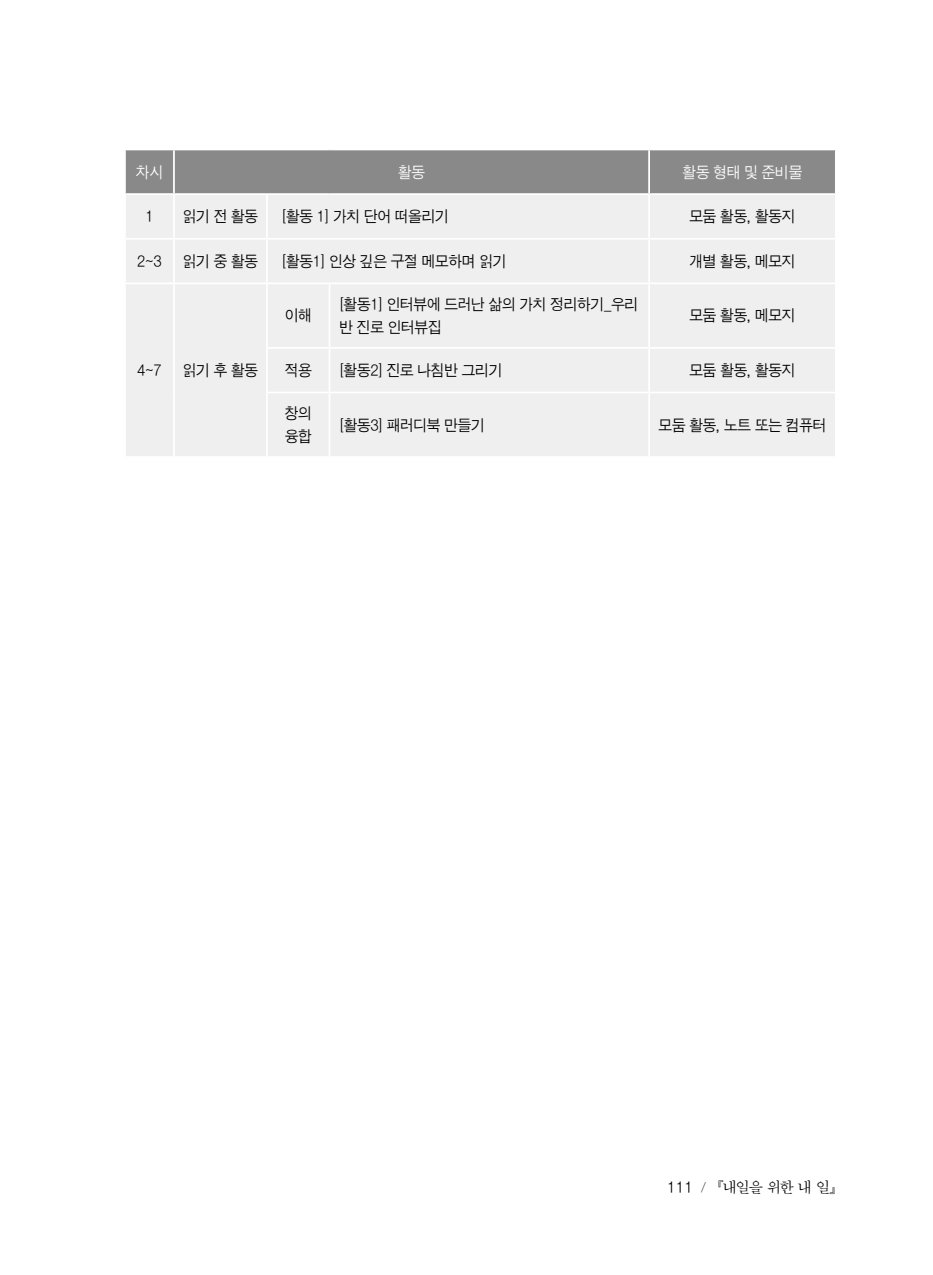
<style>
.page{position:relative;width:933px;height:1275px;background:#fff}
.page>*{position:absolute;margin:0;border:0;box-sizing:border-box;transform-origin:0 0}
.t1{font:15.75px/22.8px "SD Gothic a Lt";letter-spacing:-.015em;color:#000;scale:.96 1}
.t2{font:15.75px "SD Myeongjo a Lt";color:#000}
.t3{font:15.75px "SD Gothic a Lt";letter-spacing:-.015em;color:#fff;scale:.96 1}
.s1{font-family:"SD Gothic a Lt"}
.s2{font-size:12.25px}
</style>
<div class="page">
<div style="left:126px;top:150px;width:709px;height:43px;background:#898989"></div>
<div style="left:126px;top:195px;width:709px;height:261px;background:#efefef"></div>
<hr style="left:173px;top:150px;width:2px;height:43px;background:#fff">
<hr style="left:648px;top:150px;width:2px;height:43px;background:#fff">
<hr style="left:173px;top:195px;width:2px;height:43px;background:#fff">
<hr style="left:266px;top:195px;width:2px;height:43px;background:#fff">
<hr style="left:648px;top:195px;width:2px;height:43px;background:#fff">
<hr style="left:124px;top:238px;width:50px;height:2px;background:#fff">
<hr style="left:174px;top:238px;width:93px;height:2px;background:#fff">
<hr style="left:173px;top:240px;width:2px;height:43px;background:#fff">
<hr style="left:267px;top:238px;width:62px;height:2px;background:#fff">
<hr style="left:266px;top:240px;width:2px;height:43px;background:#fff">
<hr style="left:329px;top:238px;width:320px;height:2px;background:#fff">
<hr style="left:649px;top:238px;width:187px;height:2px;background:#fff">
<hr style="left:648px;top:240px;width:2px;height:43px;background:#fff">
<hr style="left:124px;top:283px;width:50px;height:1px;background:#fff">
<hr style="left:174px;top:283px;width:93px;height:1px;background:#fff">
<hr style="left:173px;top:284px;width:2px;height:64px;background:#fff">
<hr style="left:267px;top:283px;width:62px;height:1px;background:#fff">
<hr style="left:266px;top:284px;width:2px;height:63px;background:#fff">
<hr style="left:329px;top:283px;width:320px;height:1px;background:#fff">
<hr style="left:329px;top:284px;width:1px;height:63px;background:#fff">
<hr style="left:649px;top:283px;width:187px;height:1px;background:#fff">
<hr style="left:648px;top:284px;width:2px;height:63px;background:#fff">
<hr style="left:173px;top:348px;width:2px;height:45px;background:#fff">
<hr style="left:266px;top:347px;width:63px;height:2px;background:#fff">
<hr style="left:266px;top:349px;width:2px;height:43px;background:#fff">
<hr style="left:329px;top:347px;width:320px;height:2px;background:#fff">
<hr style="left:329px;top:349px;width:1px;height:43px;background:#fff">
<hr style="left:649px;top:347px;width:187px;height:2px;background:#fff">
<hr style="left:648px;top:349px;width:2px;height:43px;background:#fff">
<hr style="left:173px;top:393px;width:2px;height:63px;background:#fff">
<hr style="left:266px;top:392px;width:63px;height:1px;background:#fff">
<hr style="left:266px;top:393px;width:2px;height:63px;background:#fff">
<hr style="left:329px;top:392px;width:320px;height:1px;background:#fff">
<hr style="left:329px;top:393px;width:1px;height:63px;background:#fff">
<hr style="left:649px;top:392px;width:187px;height:1px;background:#fff">
<hr style="left:648px;top:393px;width:2px;height:63px;background:#fff">
<p class="t3" style="left:136px;top:164px;width:30px">차시</p>
<p class="t3" style="left:398px;top:164px;width:30px">활동</p>
<p class="t3" style="left:682px;top:164px;width:126px">활동 형태 및 준비물</p>
<p class="t1" style="left:145px;top:205px;width:10px">1</p>
<p class="t1" style="left:183px;top:205px;width:80px">읽기 전 활동</p>
<p class="t1" style="left:282px;top:205px;width:175px">[활동 1] 가치 단어 떠올리기</p>
<p class="t1" style="left:689px;top:205px;width:112px">모둠 활동, 활동지</p>
<p class="t1" style="left:137px;top:250px;width:27px">2~3</p>
<p class="t1" style="left:183px;top:250px;width:80px">읽기 중 활동</p>
<p class="t1" style="left:282px;top:250px;width:235px">[활동1] 인상 깊은 구절 메모하며 읽기</p>
<p class="t1" style="left:689px;top:250px;width:112px">개별 활동, 메모지</p>
<p class="t1" style="left:137px;top:359px;width:27px">4~7</p>
<p class="t1" style="left:183px;top:359px;width:80px">읽기 후 활동</p>
<p class="t1" style="left:285px;top:304px;width:30px">이해</p>
<p class="t1" style="left:339px;top:293px;width:313px">[활동1] 인터뷰에 드러난 삶의 가치 정리하기_우리 반 진로 인터뷰집</p>
<p class="t1" style="left:689px;top:304px;width:112px">모둠 활동, 메모지</p>
<p class="t1" style="left:285px;top:359px;width:30px">적용</p>
<p class="t1" style="left:339px;top:359px;width:171px">[활동2] 진로 나침반 그리기</p>
<p class="t1" style="left:689px;top:359px;width:112px">모둠 활동, 활동지</p>
<p class="t1" style="left:285px;top:402px;width:30px">창의 융합</p>
<p class="t1" style="left:339px;top:413px;width:153px">[활동3] 패러디북 만들기</p>
<p class="t1" style="left:658px;top:413px;width:176px">모둠 활동, 노트 또는 컴퓨터</p>
<p class="t2" style="left:667px;top:1180px;width:169px"><span class="s1">111</span> <span class="s2">/</span> 『내일을 위한 내 일』</p>
</div>
